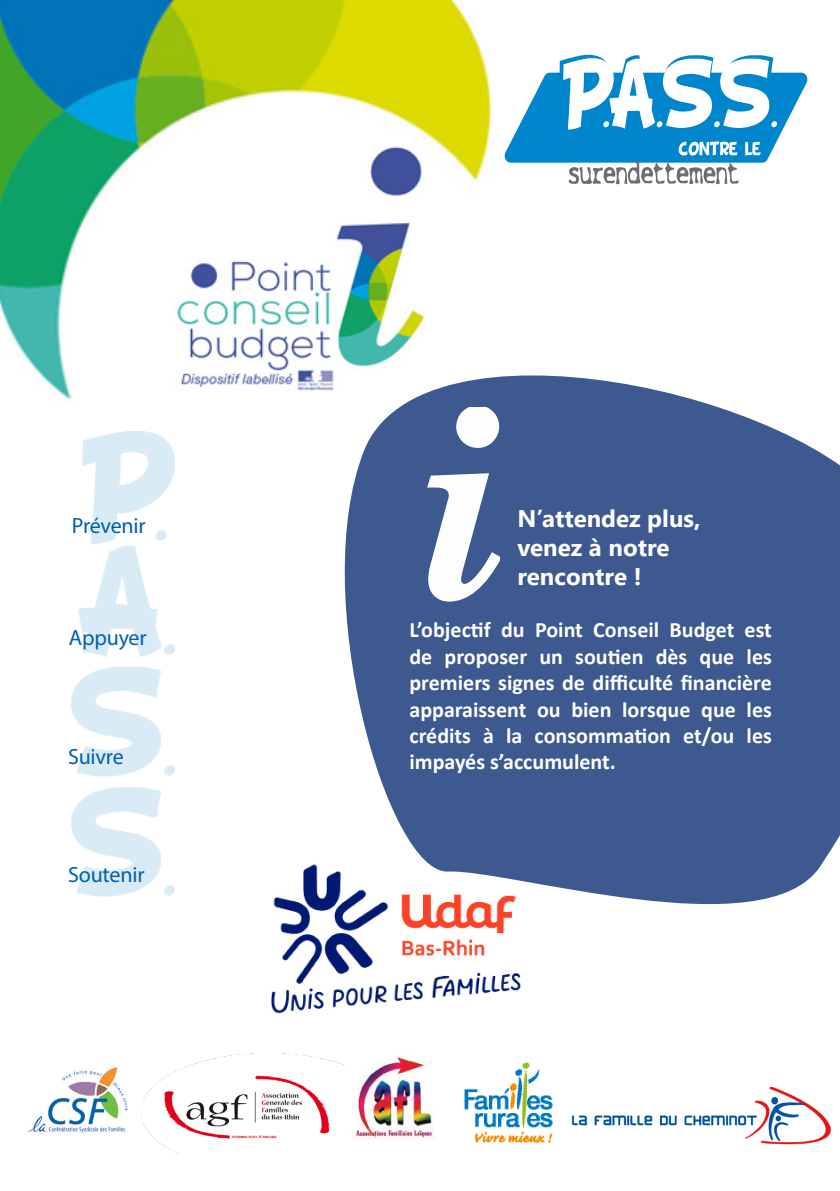
<style>
.page{position:relative;width:840px;height:1191px;background:#fff}
.page>*{position:absolute;margin:0;border:0;box-sizing:border-box;transform-origin:0 0}
.t1{font:700 24px/28.8px "Segoe UI";color:#fff}
.t2{font:700 22px/26.4px "Calibri";color:#fff;text-align:justify}
.t3{font:22px "Myriad Pro";letter-spacing:-.01em;color:#015fae}
</style>
<div class="page">
<img style="left:271px;top:868px;width:250px;height:146px">
<img style="left:464px;top:1062px;width:89px;height:82px">
<img style="left:27px;top:1067px;width:101px;height:66px">
<img style="left:142px;top:1053px;width:202px;height:100px">
<img style="left:355px;top:1055px;width:78px;height:84px">
<img style="left:571px;top:1086px;width:260px;height:59px">
<img style="left:0;top:0;width:495px;height:401px">
<img style="left:174px;top:144px;width:255px;height:246px">
<svg style="left:504px;top:55px;width:303px;height:129px"></svg>
<img style="left:72px;top:432px;width:102px;height:464px">
<svg style="left:307px;top:307px;width:532px;height:642px;fill:#3e5890"></svg>
<svg style="left:427px;top:407px;width:72px;height:194px"></svg>
<p class="t3" style="left:72px;top:512px;width:75px">Prévenir</p>
<p class="t3" style="left:69px;top:624px;width:79px">Appuyer</p>
<p class="t3" style="left:68px;top:742px;width:57px">Suivre</p>
<p class="t3" style="left:68px;top:860px;width:78px">Soutenir</p>
<p class="t1" style="left:517px;top:502px;width:184px">N’attendez plus,</p>
<p class="t1" style="left:517px;top:531px;width:153px">venez à notre rencontre !</p>
<p class="t2" style="left:409px;top:616px;width:364px">L’objectif du Point Conseil Budget est de proposer un soutien dès que les premiers signes de difficulté financière apparaissent ou bien lorsque que les crédits à la consommation et/ou les impayés s’accumulent.</p>
</div>
